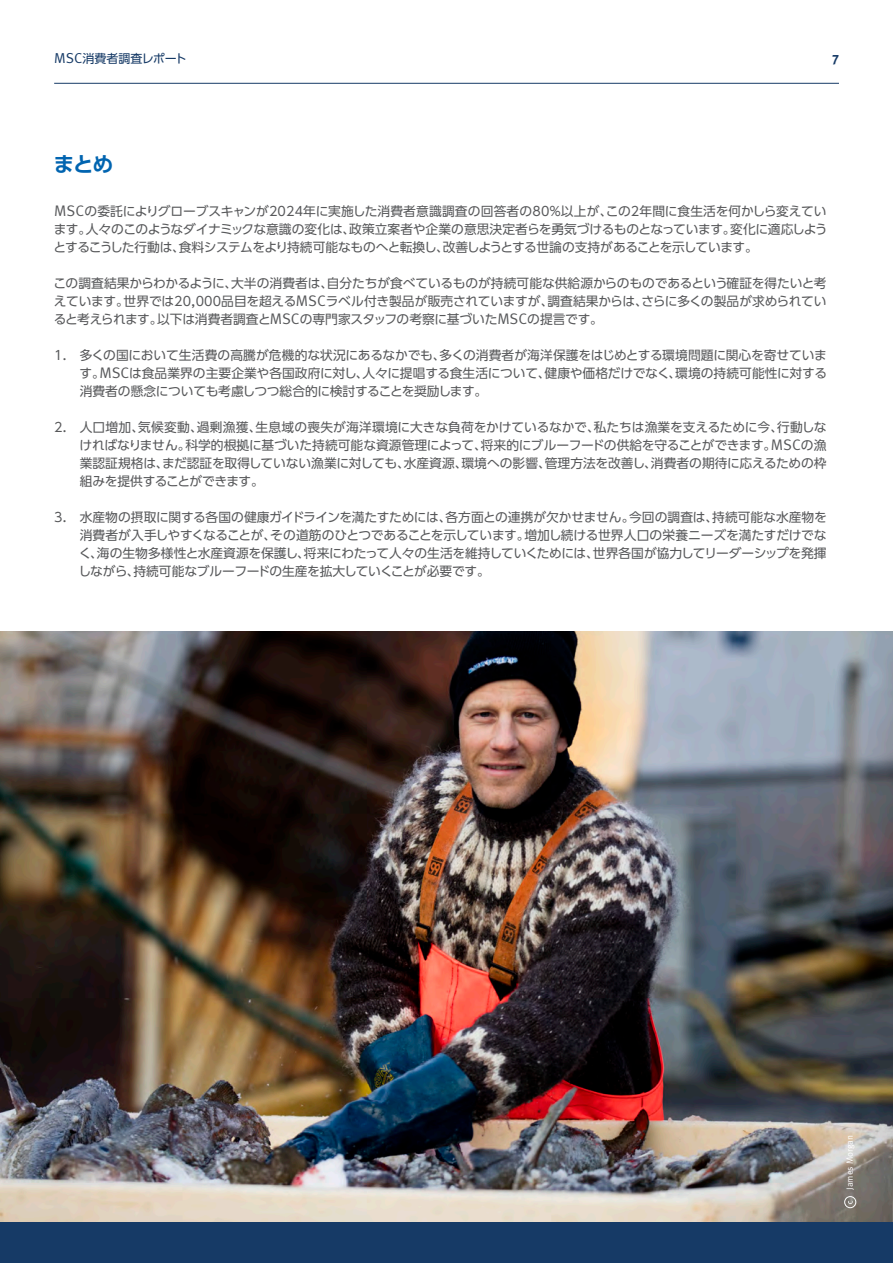
<style>
.page{position:relative;width:893px;height:1263px;background:#fff}
.page>*{position:absolute;margin:0;border:0;box-sizing:border-box;transform-origin:0 0}
.t1{font:700 21px "UD Shin Go Pro De";color:#0164b0}
.t2{font:700 13.5px "Meta Pro";color:#163a66}
.t3{font:12.75px/18px "UD Shin Go Pro";letter-spacing:-.02em;color:#57585a;text-align:justify}
.t4{font:12px "UD Shin Go Pro";letter-spacing:-.005em;color:#163a66}
.t5{font:9px "Meta Pro";color:#fff}
.s1{font-family:"Meta Pro";font-size:14.4px}
.s2{font-family:"Meta Pro";font-size:15.3px}
</style>
<div class="page">
<img style="left:0;top:631px;width:893px;height:591px">
<hr style="left:54px;top:83px;width:785px;height:1px;background:#163a66">
<div style="left:0;top:1222px;width:893px;height:41px;background:#163a66"></div>
<svg style="left:848px;top:1200px;width:5px;height:4px"></svg>
<div style="left:844px;top:1196px;width:12px;height:12px;border:1px solid #fff;border-radius:50%"></div>
<p class="t4" style="left:54px;top:48px;width:134px"><span class="s1">MSC</span>消費者調査レポート</p>
<p class="t2" style="left:832px;top:51px;width:8px">7</p>
<h1 class="t1" style="left:54px;top:147px;width:61px">まとめ</h1>
<p class="t3" style="left:53px;top:201px;width:776px"><span class="s2">MSC</span>の委託によりグローブスキャンが2024年に実施した消費者意識調査の回答者の80％以上が、この2年間に食生活を何かしら変えています。人々のこのようなダイナミックな意識の変化は、政策立案者や企業の意思決定者らを勇気づけるものとなっています。変化に適応しようとするこうした行動は、食料システムをより持続可能なものへと転換し、改善しようとする世論の支持があることを示しています。</p>
<p class="t3" style="left:53px;top:273px;width:775px">この調査結果からわかるように、大半の消費者は、自分たちが食べているものが持続可能な供給源からのものであるという確証を得たいと考えています。世界では20<span class="s2">,</span>000品目を超える<span class="s2">MSC</span>ラベル付き製品が販売されていますが、調査結果からは、さらに多くの製品が求められていると考えられます。以下は消費者調査と<span class="s2">MSC</span>の専門家スタッフの考察に基づいた<span class="s2">MSC</span>の提言です。</p>
<p class="t3" style="left:80px;top:345px;width:749px;text-indent:-25px">1<span class="s2">.</span> 多くの国において生活費の高騰が危機的な状況にあるなかでも、多くの消費者が海洋保護をはじめとする環境問題に関心を寄せています。<span class="s2">MSC</span>は食品業界の主要企業や各国政府に対し、人々に提唱する食生活について、健康や価格だけでなく、環境の持続可能性に対する消費者の懸念についても考慮しつつ総合的に検討することを奨励します。</p>
<p class="t3" style="left:79px;top:417px;width:749px;text-indent:-25px">2<span class="s2">.</span> 人口増加、気候変動、過剰漁獲、生息域の喪失が海洋環境に大きな負荷をかけているなかで、私たちは漁業を支えるために今、行動しなければなりません。科学的根拠に基づいた持続可能な資源管理によって、将来的にブルーフードの供給を守ることができます。<span class="s2">MSC</span>の漁業認証規格は、まだ認証を取得していない漁業に対しても、水産資源、環境への影響、管理方法を改善し、消費者の期待に応えるための枠組みを提供することができます。</p>
<p class="t3" style="left:78px;top:507px;width:750px;text-indent:-24px">3<span class="s2">.</span> 水産物の摂取に関する各国の健康ガイドラインを満たすためには、各方面との連携が欠かせません。今回の調査は、持続可能な水産物を消費者が入手しやすくなることが、その道筋のひとつであることを示しています。増加し続ける世界人口の栄養ニーズを満たすだけでなく、海の生物多様性と水産資源を保護し、将来にわたって人々の生活を維持していくためには、世界各国が協力してリーダーシップを発揮しながら、持続可能なブルーフードの生産を拡大していくことが必要です。</p>
<p class="t5" style="left:844px;top:1190px;width:56px;rotate:-90deg">James Morgan</p>
</div>
